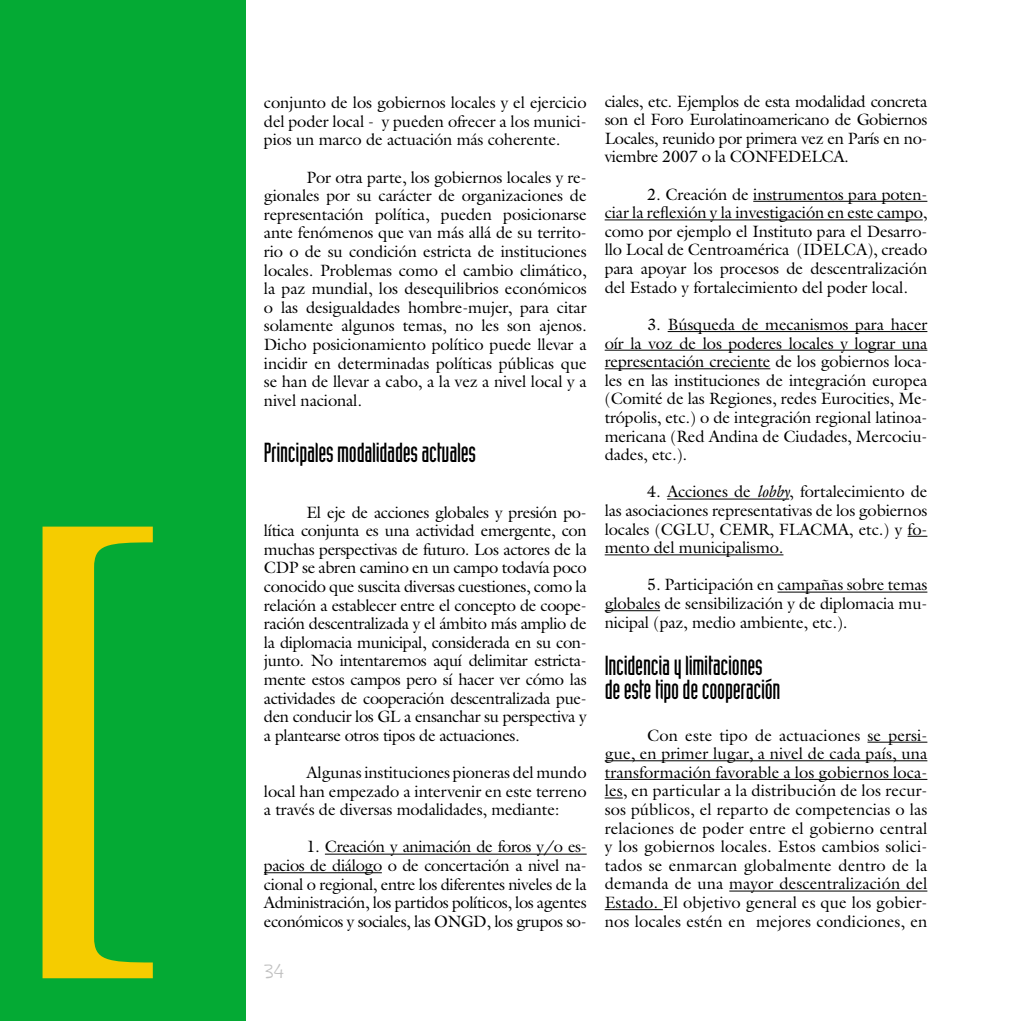
<style>
.page{position:relative;width:1021px;height:1021px;background:#fff}
.page>*{position:absolute;margin:0;border:0;box-sizing:border-box;transform-origin:0 0}
.t1{font:600 525px "Times";color:#f5cc00}
.t2{font:27px/24px "Industria Solid";letter-spacing:-.01em;color:#000}
.t3{font:16.5px/18.6px "Galliard";letter-spacing:-.01em;color:#000;text-align:justify}
.t4{font:16.5px "Montevideo JTG";color:#c1c1c1}
.s1{font-style:italic}
</style>
<div class="page">
<div style="left:0;top:0;width:246px;height:1020px;background:#04aa34"></div>
<hr style="left:325px;top:853px;width:261px;height:1px;background:#000">
<hr style="left:264px;top:872px;width:118px;height:1px;background:#000">
<hr style="left:753px;top:201px;width:174px;height:1px;background:#000">
<hr style="left:604px;top:219px;width:318px;height:1px;background:#000">
<hr style="left:667px;top:331px;width:260px;height:1px;background:#000">
<hr style="left:604px;top:350px;width:323px;height:1px;background:#000">
<hr style="left:604px;top:368px;width:166px;height:1px;background:#000">
<hr style="left:667px;top:498px;width:122px;height:1px;background:#000">
<svg style="left:907px;top:536px;width:20px;height:1px"></svg>
<hr style="left:604px;top:554px;width:179px;height:1px;background:#000">
<hr style="left:777px;top:591px;width:150px;height:1px;background:#000">
<hr style="left:604px;top:610px;width:56px;height:1px;background:#000">
<hr style="left:867px;top:741px;width:60px;height:1px;background:#000">
<hr style="left:604px;top:760px;width:323px;height:1px;background:#000">
<hr style="left:604px;top:779px;width:323px;height:1px;background:#000">
<svg style="left:604px;top:797px;width:18px;height:1px"></svg>
<hr style="left:729px;top:890px;width:198px;height:1px;background:#000">
<hr style="left:604px;top:909px;width:59px;height:1px;background:#000">
<h1 class="t1" style="left:3px;top:393px;width:176px">[</h1>
<p class="t3" style="left:264px;top:93px;width:324px">conjunto de los gobiernos locales y el ejercicio del poder local - y pueden ofrecer a los munici&shy;pios un marco de actuación más coherente.</p>
<p class="t3" style="left:264px;top:167px;width:324px;text-indent:43px">Por otra parte, los gobiernos locales y re&shy;gionales por su carácter de organizaciones de representación política, pueden posicionarse ante fenómenos que van más allá de su territo&shy;rio o de su condición estricta de instituciones locales. Problemas como el cambio climático, la paz mundial, los desequilibrios económicos o las desigualdades hombre-mujer, para citar solamente algunos temas, no les son ajenos.<br>Dicho posicionamiento político puede llevar a incidir en determinadas políticas públicas que se han de llevar a cabo, a la vez a nivel local y a nivel nacional.</p>
<h2 class="t2" style="left:264px;top:440px;width:213px">Principales modalidades actuales</h2>
<p class="t3" style="left:264px;top:502px;width:324px;text-indent:43px">El eje de acciones globales y presión po&shy;lítica conjunta es una actividad emergente, con muchas perspectivas de futuro. Los actores de la CDP se abren camino en un campo todavía poco conocido que suscita diversas cuestiones, como la relación a establecer entre el concepto de coope&shy;ración descentralizada y el ámbito más amplio de la diplomacia municipal, considerada en su con&shy;junto. No intentaremos aquí delimitar estricta&shy;mente estos campos pero sí hacer ver cómo las actividades de cooperación descentralizada pue&shy;den conducir los GL a ensanchar su perspectiva y a plantearse otros tipos de actuaciones.</p>
<p class="t3" style="left:264px;top:762px;width:324px;text-indent:43px">Algunas instituciones pioneras del mundo local han empezado a intervenir en este terreno a través de diversas modalidades, mediante:</p>
<p class="t3" style="left:264px;top:837px;width:324px;text-indent:43px">1. Creación y animación de foros y/o es&shy;pacios de diálogo o de concertación a nivel na&shy;cional o regional, entre los diferentes niveles de la Administración, los partidos políticos, los agentes económicos y sociales, las ONGD, los grupos so-</p>
<p class="t4" style="left:264px;top:958px;width:22px">34</p>
<p class="t3" style="left:604px;top:91px;width:324px">ciales, etc. Ejemplos de esta modalidad concreta son el Foro Eurolatinoamericano de Gobiernos Locales, reunido por primera vez en París en no&shy;viembre 2007 o la CONFEDELCA.</p>
<p class="t3" style="left:604px;top:184px;width:324px;text-indent:43px">2. Creación de instrumentos para poten&shy;ciar la reflexión y la investigación en este campo, como por ejemplo el Instituto para el Desarro&shy;llo Local de Centroamérica (IDELCA), creado para apoyar los procesos de descentralización del Estado y fortalecimiento del poder local.</p>
<p class="t3" style="left:604px;top:315px;width:324px;text-indent:43px">3. Búsqueda de mecanismos para hacer oír la voz de los poderes locales y lograr una representación creciente de los gobiernos loca&shy;les en las instituciones de integración europea (Comité de las Regiones, redes Eurocities, Me&shy;trópolis, etc.) o de integración regional latinoa&shy;mericana (Red Andina de Ciudades, Mercociu&shy;dades, etc.).</p>
<p class="t3" style="left:604px;top:482px;width:324px;text-indent:43px">4. Acciones de <span class="s1">lobby</span>, fortalecimiento de las asociaciones representativas de los gobiernos locales (CGLU, CEMR, FLACMA, etc.) y fo&shy;mento del municipalismo.</p>
<p class="t3" style="left:604px;top:575px;width:324px;text-indent:43px">5. Participación en campañas sobre temas globales de sensibilización y de diplomacia mu&shy;nicipal (paz, medio ambiente, etc.).</p>
<h2 class="t2" style="left:604px;top:653px;width:177px">Incidencia y limitaciones de este tipo de cooperación</h2>
<p class="t3" style="left:604px;top:725px;width:324px;text-indent:43px">Con este tipo de actuaciones se persi&shy;gue, en primer lugar, a nivel de cada país, una transformación favorable a los gobiernos loca&shy;les, en particular a la distribución de los recur&shy;sos públicos, el reparto de competencias o las relaciones de poder entre el gobierno central y los gobiernos locales. Estos cambios solici&shy;tados se enmarcan globalmente dentro de la demanda de una mayor descentralización del Estado. El objetivo general es que los gobier&shy;nos locales estén en mejores condiciones, en</p>
</div>
